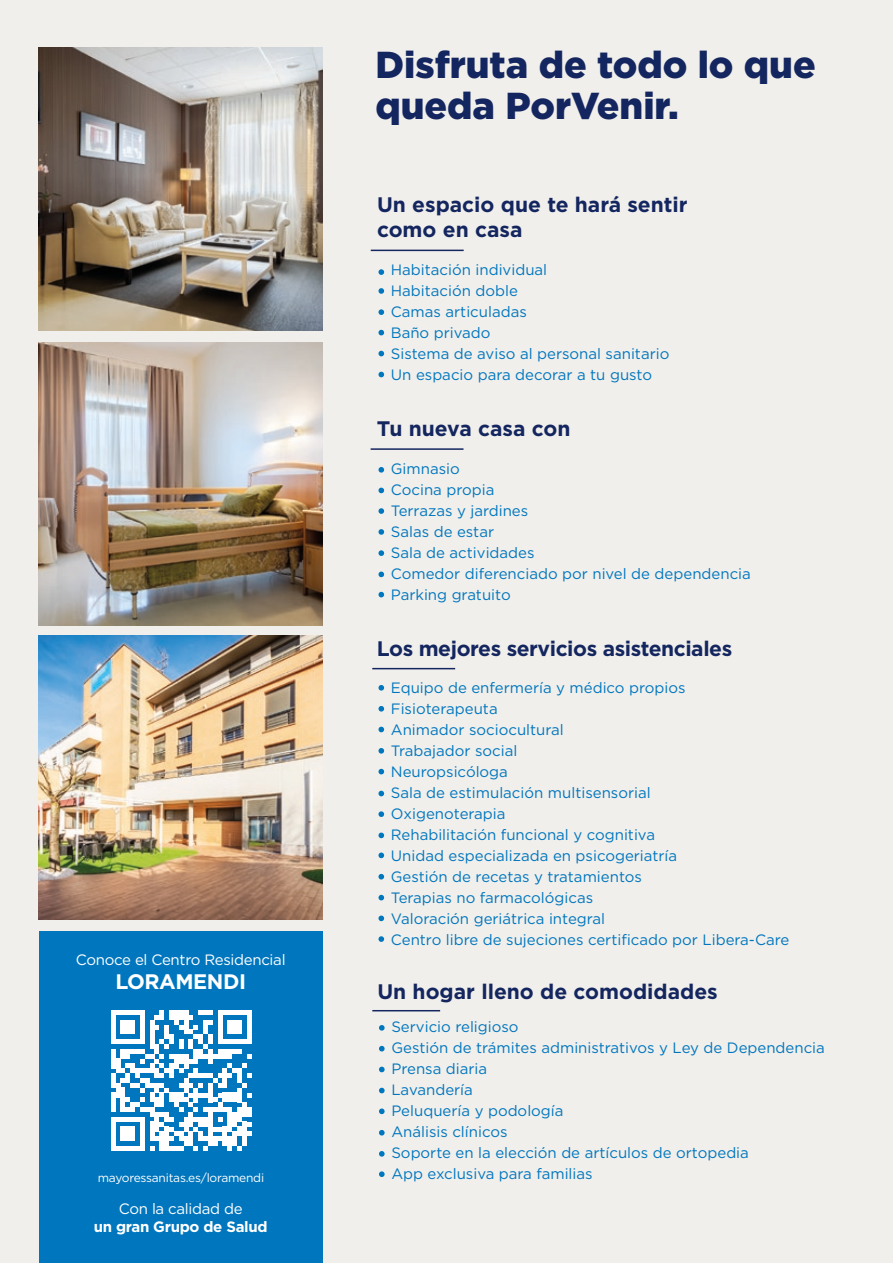
<style>
.page{position:relative;width:893px;height:1263px;background:#f1efeb}
.page>*{position:absolute;margin:0;border:0;box-sizing:border-box;transform-origin:0 0}
.t1{font:900 37.5px/40.5px "Gotham";color:#14265f}
.t2{font:700 21px/24.5px "Gotham";color:#14265f}
.t3{font:700 21px "Gotham";letter-spacing:-.02em;color:#14265f}
.t4{font:700 21px "Gotham";letter-spacing:-.02em;color:#fff}
.t5{font:15px/21px "Gotham";color:#0076be}
.t6{font:15px "Gotham";letter-spacing:-.02em;color:#fff}
.t7{font:700 15px "Gotham";letter-spacing:-.02em;color:#fff}
.t8{font:12px "Gotham";letter-spacing:-.02em;color:#fff}
</style>
<div class="page">
<div style="left:39px;top:931px;width:283px;height:332px;background:#0076be"></div>
<img style="left:39px;top:343px;width:283px;height:282px">
<img style="left:39px;top:47px;width:283px;height:284px">
<img style="left:39px;top:636px;width:283px;height:283px">
<svg style="left:378px;top:269px;width:6px;height:6px"></svg>
<svg style="left:378px;top:288px;width:6px;height:6px"></svg>
<svg style="left:378px;top:309px;width:6px;height:6px"></svg>
<svg style="left:378px;top:330px;width:6px;height:5px"></svg>
<svg style="left:378px;top:351px;width:6px;height:5px"></svg>
<svg style="left:378px;top:372px;width:6px;height:5px"></svg>
<hr style="left:371px;top:250px;width:93px;height:1px;background:#14265f">
<svg style="left:378px;top:467px;width:6px;height:6px"></svg>
<svg style="left:378px;top:488px;width:6px;height:5px"></svg>
<svg style="left:378px;top:508px;width:6px;height:6px"></svg>
<svg style="left:378px;top:529px;width:6px;height:6px"></svg>
<svg style="left:378px;top:550px;width:6px;height:6px"></svg>
<svg style="left:378px;top:572px;width:6px;height:5px"></svg>
<svg style="left:378px;top:592px;width:6px;height:5px"></svg>
<hr style="left:371px;top:448px;width:92px;height:2px;background:#14265f">
<svg style="left:378px;top:685px;width:6px;height:6px"></svg>
<svg style="left:378px;top:706px;width:6px;height:5px"></svg>
<svg style="left:378px;top:727px;width:6px;height:5px"></svg>
<svg style="left:378px;top:748px;width:6px;height:6px"></svg>
<svg style="left:378px;top:769px;width:6px;height:5px"></svg>
<svg style="left:378px;top:791px;width:6px;height:5px"></svg>
<svg style="left:378px;top:811px;width:6px;height:6px"></svg>
<svg style="left:378px;top:832px;width:6px;height:6px"></svg>
<svg style="left:378px;top:852px;width:6px;height:6px"></svg>
<svg style="left:378px;top:874px;width:6px;height:5px"></svg>
<svg style="left:378px;top:895px;width:6px;height:5px"></svg>
<svg style="left:378px;top:915px;width:6px;height:6px"></svg>
<svg style="left:378px;top:936px;width:6px;height:6px"></svg>
<hr style="left:372px;top:668px;width:83px;height:1px;background:#14265f">
<svg style="left:379px;top:1025px;width:6px;height:6px"></svg>
<svg style="left:379px;top:1046px;width:6px;height:5px"></svg>
<svg style="left:379px;top:1088px;width:6px;height:5px"></svg>
<svg style="left:379px;top:1067px;width:6px;height:5px"></svg>
<svg style="left:379px;top:1108px;width:6px;height:6px"></svg>
<svg style="left:379px;top:1130px;width:6px;height:5px"></svg>
<svg style="left:379px;top:1151px;width:6px;height:5px"></svg>
<svg style="left:379px;top:1171px;width:6px;height:6px"></svg>
<hr style="left:372px;top:1010px;width:68px;height:1px;background:#14265f">
<div style="left:111px;top:1010px;width:5px;height:10px;background:#fff"></div>
<div style="left:111px;top:1020px;width:5px;height:9px;background:#fff"></div>
<div style="left:111px;top:1029px;width:5px;height:15px;background:#fff"></div>
<div style="left:111px;top:1049px;width:5px;height:19px;background:#fff"></div>
<div style="left:111px;top:1073px;width:5px;height:15px;background:#fff"></div>
<div style="left:111px;top:1092px;width:5px;height:20px;background:#fff"></div>
<div style="left:111px;top:1117px;width:5px;height:34px;background:#fff"></div>
<svg style="left:116px;top:1010px;width:136px;height:141px"></svg>
<p class="t6" style="left:76px;top:950px;width:211px">Conoce el Centro Residencial</p>
<h2 class="t4" style="left:115px;top:968px;width:132px">LORAMENDI</h2>
<p class="t8" style="left:98px;top:1170px;width:168px">mayoressanitas.es/loramendi</p>
<p class="t6" style="left:119px;top:1199px;width:125px">Con la calidad de</p>
<p class="t7" style="left:94px;top:1216px;width:175px">un gran Grupo de Salud</p>
<h1 class="t1" style="left:375px;top:44px;width:442px">Disfruta de todo lo que queda PorVenir.</h1>
<h2 class="t2" style="left:377px;top:192px;width:312px">Un espacio que te hará sentir como en casa</h2>
<p class="t5" style="left:391px;top:259px;width:280px">Habitación individual<br>Habitación doble<br>Camas articuladas<br>Baño privado<br>Sistema de aviso al personal sanitario<br>Un espacio para decorar a tu gusto</p>
<h2 class="t2" style="left:377px;top:417px;width:195px">Tu nueva casa con</h2>
<p class="t5" style="left:391px;top:458px;width:361px">Gimnasio<br>Cocina propia<br>Terrazas y jardines<br>Salas de estar<br>Sala de actividades<br>Comedor diferenciado por nivel de dependencia<br>Parking gratuito</p>
<h2 class="t3" style="left:377px;top:634px;width:357px">Los mejores servicios asistenciales</h2>
<p class="t5" style="left:391px;top:677px;width:400px">Equipo de enfermería y médico propios<br>Fisioterapeuta<br>Animador sociocultural<br>Trabajador social<br>Neuropsicóloga<br>Sala de estimulación multisensorial<br>Oxigenoterapia<br>Rehabilitación funcional y cognitiva<br>Unidad especializada en psicogeriatría<br>Gestión de recetas y tratamientos<br>Terapias no farmacológicas<br>Valoración geriátrica integral<br>Centro libre de sujeciones certificado por Libera-Care</p>
<h2 class="t2" style="left:377px;top:979px;width:342px">Un hogar lleno de comodidades</h2>
<p class="t5" style="left:391px;top:1016px;width:435px">Servicio religioso<br>Gestión de trámites administrativos y Ley de Dependencia<br>Prensa diaria<br>Lavandería<br>Peluquería y podología<br>Análisis clínicos<br>Soporte en la elección de artículos de ortopedia<br>App exclusiva para familias</p>
</div>
